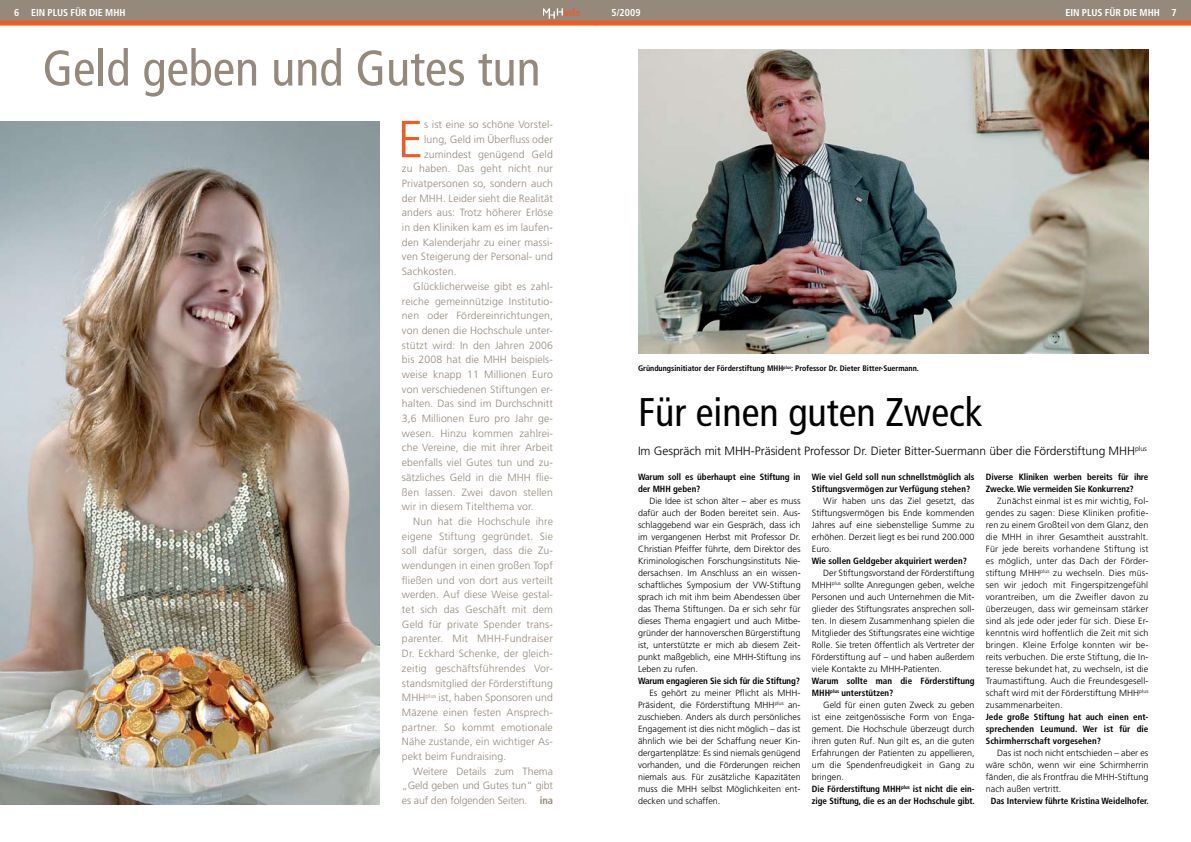
<style>
.page{position:relative;width:1191px;height:842px;background:#fff}
.page>*{position:absolute;margin:0;border:0;box-sizing:border-box;transform-origin:0 0}
.t1{font:300 52px "Frutiger";color:#f15a22}
.t2{font:condensed 50px "Frutiger";color:#94897b}
.t3{font:condensed 40px "Frutiger";color:#000}
.t4{font:300 12px "Frutiger";letter-spacing:-.005em;color:#000}
.t5{font:300 10.5px "Frutiger";letter-spacing:.01em;color:#94897b}
.t6{font:300 10.5px "Frutiger";letter-spacing:-.01em;color:#94897b}
.t7{font:700 condensed 10px "Frutiger";letter-spacing:-.01em;color:#fff}
.t8{font:700 condensed 10px "Frutiger";color:#f15a22}
.t9{font:300 9px/12px "Frutiger";color:#000;text-align:justify}
.t10{font:700 condensed 9px/12px "Frutiger";color:#000}
.t11{font:700 condensed 8px "Frutiger";color:#000}
.s1{font-weight:700;font-stretch:condensed}
</style>
<div class="page">
<div style="left:0;top:0;width:595px;height:23px;background:#94897b"></div>
<div style="left:0;top:21px;width:595px;height:5px;background:#f15a22"></div>
<img style="left:543px;top:8px;width:20px;height:11px">
<div style="left:595px;top:0;width:596px;height:23px;background:#94897b"></div>
<div style="left:595px;top:21px;width:596px;height:5px;background:#f15a22"></div>
<img style="left:0;top:121px;width:379px;height:683px">
<img style="left:638px;top:49px;width:510px;height:305px">
<p class="t7" style="left:14px;top:6px;width:113px">6 Ein Plus für die MHH</p>
<p class="t8" style="left:564px;top:6px;width:18px">info</p>
<p class="t7" style="left:611px;top:6px;width:31px">5/2009</p>
<p class="t7" style="left:1065px;top:6px;width:113px">Ein Plus für die MHH 7</p>
<h2 class="t2" style="left:43px;top:39px;width:499px">Geld geben und Gutes tun</h2>
<h1 class="t1" style="left:397px;top:110px;width:28px">E</h1>
<p class="t5" style="left:424px;top:119px;width:130px">s ist eine so schöne Vorstel-</p>
<p class="t5" style="left:424px;top:133px;width:130px">lung, Geld im Überfluss oder</p>
<p class="t5" style="left:424px;top:148px;width:130px">zumindest genügend Geld</p>
<p class="t5" style="left:402px;top:163px;width:152px">zu haben. Das geht nicht nur</p>
<p class="t5" style="left:402px;top:177px;width:152px">Privatpersonen so, sondern auch</p>
<p class="t5" style="left:402px;top:192px;width:152px">der MHH. Leider sieht die Realität</p>
<p class="t5" style="left:402px;top:207px;width:152px">anders aus: Trotz höherer Erlöse</p>
<p class="t5" style="left:402px;top:221px;width:152px">in den Kliniken kam es im laufen-</p>
<p class="t5" style="left:402px;top:236px;width:152px">den Kalenderjahr zu einer massi-</p>
<p class="t5" style="left:402px;top:251px;width:152px">ven Steigerung der Personal- und</p>
<p class="t5" style="left:402px;top:266px;width:56px">Sachkosten.</p>
<p class="t5" style="left:413px;top:280px;width:141px">Glücklicherweise gibt es zahl-</p>
<p class="t5" style="left:402px;top:295px;width:152px">reiche gemeinnützige Institutio-</p>
<p class="t5" style="left:402px;top:310px;width:153px">nen oder Fördereinrichtungen,</p>
<p class="t5" style="left:402px;top:324px;width:152px">von denen die Hochschule unter-</p>
<p class="t5" style="left:402px;top:339px;width:152px">stützt wird: In den Jahren 2006</p>
<p class="t5" style="left:402px;top:354px;width:152px">bis 2008 hat die MHH beispiels-</p>
<p class="t5" style="left:402px;top:368px;width:152px">weise knapp 11 Millionen Euro</p>
<p class="t5" style="left:402px;top:383px;width:152px">von verschiedenen Stiftungen er-</p>
<p class="t5" style="left:402px;top:398px;width:152px">halten. Das sind im Durchschnitt</p>
<p class="t5" style="left:402px;top:412px;width:153px">3,6 Millionen Euro pro Jahr ge-</p>
<p class="t5" style="left:402px;top:427px;width:153px">wesen. Hinzu kommen zahlrei-</p>
<p class="t5" style="left:402px;top:442px;width:152px">che Vereine, die mit ihrer Arbeit</p>
<p class="t5" style="left:402px;top:457px;width:152px">ebenfalls viel Gutes tun und zu-</p>
<p class="t5" style="left:402px;top:471px;width:152px">sätzliches Geld in die MHH flie-</p>
<p class="t5" style="left:402px;top:486px;width:152px">ßen lassen. Zwei davon stellen</p>
<p class="t5" style="left:402px;top:501px;width:133px">wir in diesem Titelthema vor.</p>
<p class="t5" style="left:413px;top:515px;width:141px">Nun hat die Hochschule ihre</p>
<p class="t5" style="left:402px;top:530px;width:152px">eigene Stiftung gegründet. Sie</p>
<p class="t5" style="left:402px;top:545px;width:152px">soll dafür sorgen, dass die Zu-</p>
<p class="t5" style="left:402px;top:559px;width:152px">wendungen in einen großen Topf</p>
<p class="t5" style="left:402px;top:574px;width:152px">fließen und von dort aus verteilt</p>
<p class="t5" style="left:402px;top:589px;width:152px">werden. Auf diese Weise gestal-</p>
<p class="t5" style="left:402px;top:603px;width:152px">tet sich das Geschäft mit dem</p>
<p class="t5" style="left:402px;top:618px;width:152px">Geld für private Spender trans-</p>
<p class="t5" style="left:402px;top:633px;width:152px">parenter. Mit MHH-Fundraiser</p>
<p class="t5" style="left:402px;top:647px;width:152px">Dr. Eckhard Schenke, der gleich-</p>
<p class="t5" style="left:402px;top:662px;width:152px">zeitig geschäftsführendes Vor-</p>
<p class="t5" style="left:402px;top:677px;width:152px">standsmitglied der Förderstiftung</p>
<p class="t5" style="left:402px;top:692px;width:152px">MHH<sup>plus</sup> ist, haben Sponsoren und</p>
<p class="t5" style="left:402px;top:706px;width:152px">Mäzene einen festen Ansprech-</p>
<p class="t5" style="left:402px;top:721px;width:152px">partner. So kommt emotionale</p>
<p class="t5" style="left:402px;top:736px;width:152px">Nähe zustande, ein wichtiger As-</p>
<p class="t5" style="left:402px;top:750px;width:106px">pekt beim Fundraising.</p>
<p class="t5" style="left:413px;top:765px;width:141px">Weitere Details zum Thema</p>
<p class="t6" style="left:402px;top:780px;width:152px">„Geld geben und Gutes tun“ gibt</p>
<p class="t6" style="left:402px;top:794px;width:152px">es auf den folgenden Seiten. <span class="s1">ina</span></p>
<p class="t11" style="left:638px;top:364px;width:282px">Gründungsinitiator der Förderstiftung MHH<sup>plus</sup>: Professor Dr. Dieter Bitter-Suermann.</p>
<h3 class="t3" style="left:638px;top:389px;width:346px">Für einen guten Zweck</h3>
<h3 class="t4" style="left:638px;top:444px;width:510px">Im Gespräch mit MHH-Präsident Professor Dr. Dieter Bitter-Suermann über die Förderstiftung MHH<sup>plus</sup></h3>
<p class="t10" style="left:638px;top:471px;width:164px">Warum soll es überhaupt eine Stiftung in der MHH geben?</p>
<p class="t9" style="left:638px;top:495px;width:164px;text-indent:11px">Die Idee ist schon älter – aber es muss dafür auch der Boden bereitet sein. Aus&shy;schlaggebend war ein Gespräch, dass ich im vergangenen Herbst mit Professor Dr.<br>Christian Pfeiffer führte, dem Direktor des Kriminologischen Forschungsinstituts Nie&shy;dersachsen. Im Anschluss an ein wissen&shy;schaftliches Symposium der VW-Stiftung sprach ich mit ihm beim Abendessen über das Thema Stiftungen. Da er sich sehr für dieses Thema engagiert und auch Mitbe&shy;gründer der hannoverschen Bürgerstiftung ist, unterstützte er mich ab diesem Zeit&shy;punkt maßgeblich, eine MHH-Stiftung ins Leben zu rufen.</p>
<p class="t10" style="left:638px;top:675px;width:163px">Warum engagieren Sie sich für die Stiftung?</p>
<p class="t9" style="left:638px;top:687px;width:164px;text-indent:11px">Es gehört zu meiner Pflicht als MHH-Präsident, die Förderstiftung MHH<sup>plus</sup> an&shy;zuschieben. Anders als durch persönliches Engagement ist dies nicht möglich – das ist ähnlich wie bei der Schaffung neuer Kin&shy;dergartenplätze: Es sind niemals genügend vorhanden, und die Förderungen reichen niemals aus. Für zusätzliche Kapazitäten muss die MHH selbst Möglichkeiten ent&shy;decken und schaffen.</p>
<p class="t10" style="left:812px;top:471px;width:164px">Wie viel Geld soll nun schnellstmöglich als<br>Stiftungsvermögen zur Verfügung stehen?</p>
<p class="t9" style="left:812px;top:495px;width:164px;text-indent:11px">Wir haben uns das Ziel gesetzt, das Stiftungsvermögen bis Ende kommenden Jahres auf eine siebenstellige Summe zu erhöhen. Derzeit liegt es bei rund 200.000<br>Euro.</p>
<p class="t10" style="left:812px;top:555px;width:156px">Wie sollen Geldgeber akquiriert werden?</p>
<p class="t9" style="left:812px;top:567px;width:164px;text-indent:11px">Der Stiftungsvorstand der Förderstiftung MHH<sup>plus</sup> sollte Anregungen geben, welche Personen und auch Unternehmen die Mit&shy;glieder des Stiftungsrates ansprechen soll&shy;ten. In diesem Zusammenhang spielen die Mitglieder des Stiftungsrates eine wichtige Rolle. Sie treten öffentlich als Vertreter der Förderstiftung auf – und haben außerdem viele Kontakte zu MHH-Patienten.</p>
<p class="t10" style="left:812px;top:675px;width:164px">Warum sollte man die Förderstiftung<br>MHH<sup>plus</sup> unterstützen?</p>
<p class="t9" style="left:812px;top:699px;width:164px;text-align:left;text-indent:11px">Geld für einen guten Zweck zu geben ist eine zeitgenössische Form von Enga&shy;gement. Die Hochschule überzeugt durch ihren guten Ruf. Nun gilt es, an die guten Erfahrungen der Patienten zu appellieren, um die Spendenfreudigkeit in Gang zu bringen.<br><span class="s1">Die Förderstiftung MHH</span><sup>plus</sup> <span class="s1">ist nicht die ein&shy;zige Stiftung, die es an der Hochschule gibt.</span></p>
<p class="t10" style="left:986px;top:471px;width:164px">Diverse Kliniken werben bereits für ihre<br>Zwecke. Wie vermeiden Sie Konkurrenz?</p>
<p class="t9" style="left:986px;top:495px;width:164px;text-indent:11px">Zunächst einmal ist es mir wichtig, Fol&shy;gendes zu sagen: Diese Kliniken profitie&shy;ren zu einem Großteil von dem Glanz, den die MHH in ihrer Gesamtheit ausstrahlt.<br>Für jede bereits vorhandene Stiftung ist es möglich, unter das Dach der Förder&shy;stiftung MHH<sup>plus</sup> zu wechseln. Dies müs&shy;sen wir jedoch mit Fingerspitzengefühl vorantreiben, um die Zweifler davon zu überzeugen, dass wir gemeinsam stärker sind als jede oder jeder für sich. Diese Er&shy;kenntnis wird hoffentlich die Zeit mit sich bringen. Kleine Erfolge konnten wir be&shy;reits verbuchen. Die erste Stiftung, die In&shy;teresse bekundet hat, zu wechseln, ist die Traumastiftung. Auch die Freundesgesell&shy;schaft wird mit der Förderstiftung MHH<sup>plus </sup>zusammenarbeiten.</p>
<p class="t10" style="left:986px;top:711px;width:164px;text-align:justify">Jede große Stiftung hat auch einen ent&shy;sprechenden Leumund. Wer ist für die Schirmherrschaft vorgesehen?</p>
<p class="t9" style="left:986px;top:747px;width:164px;text-indent:11px">Das ist noch nicht entschieden – aber es wäre schön, wenn wir eine Schirmherrin fänden, die als Frontfrau die MHH-Stiftung nach außen vertritt.</p>
<p class="t10" style="left:990px;top:795px;width:159px">Das Interview führte Kristina Weidelhofer.</p>
</div>
